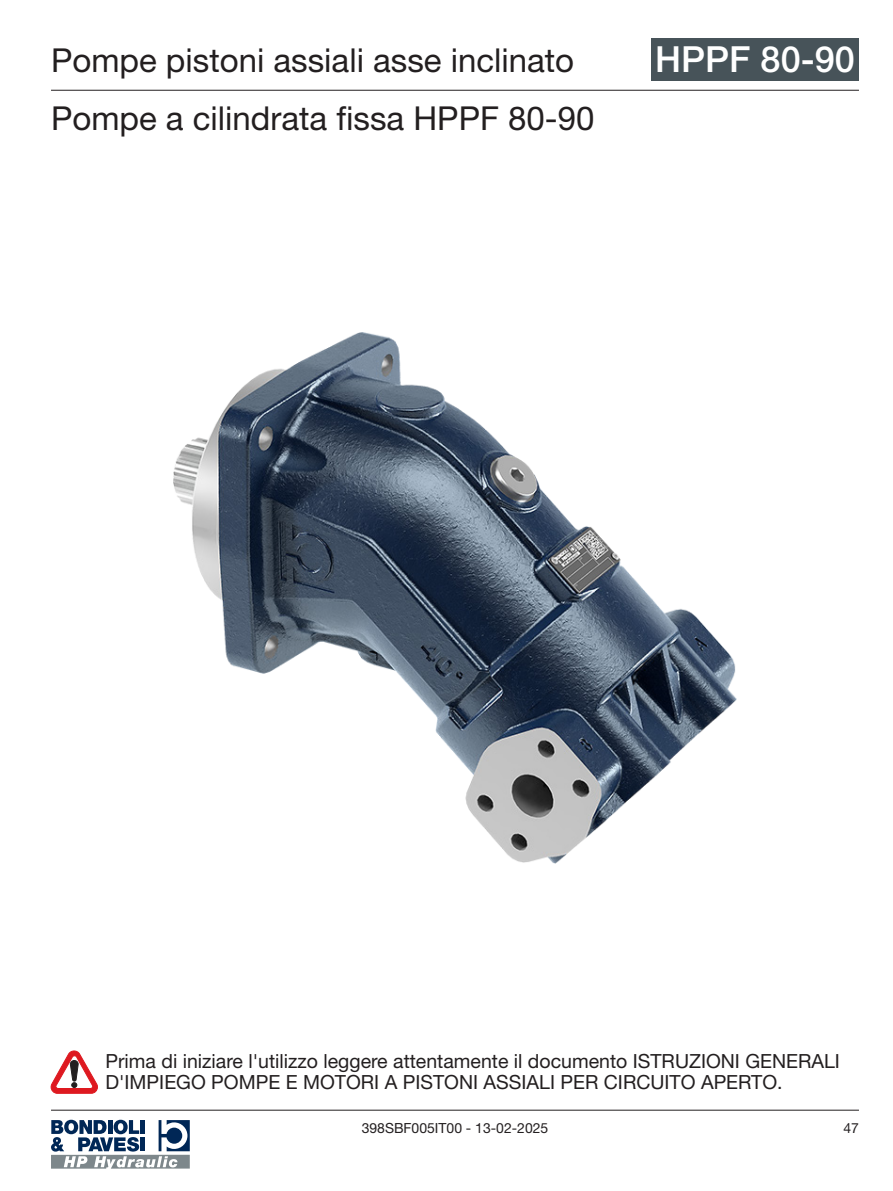
<style>
.page{position:relative;width:893px;height:1191px;background:#fff}
.page>*{position:absolute;margin:0;border:0;box-sizing:border-box;transform-origin:0 0}
.t1{font:500 36px "Helvetica Neue LT Std";color:#fff}
.t2{font:33px "Helvetica Neue LT Std";color:#231f20}
.t3{font:19.5px/21px "Helvetica Neue LT Std";color:#231f20}
.t4{font:13.95px "Helvetica Neue LT Std";color:#231f20}
</style>
<div class="page">
<hr style="left:51px;top:90px;width:808px;height:1px;background:#231f20">
<hr style="left:51px;top:1109px;width:808px;height:1px;background:#231f20">
<svg style="left:51px;top:1119px;width:139px;height:49px"></svg>
<div style="left:651px;top:38px;width:208px;height:43px;background:#475359"></div>
<img style="left:173px;top:332px;width:564px;height:531px">
<svg style="left:51px;top:1050px;width:47px;height:43px"></svg>
<h2 class="t2" style="left:51px;top:41px;width:525px">Pompe pistoni assiali asse inclinato</h2>
<h1 class="t1" style="left:655px;top:38px;width:201px">HPPF 80-90</h1>
<h2 class="t2" style="left:51px;top:98px;width:545px">Pompe a cilindrata fissa HPPF 80-90</h2>
<p class="t3" style="left:105px;top:1050px;width:736px">Prima di iniziare l'utilizzo leggere attentamente il documento ISTRUZIONI GENERALI<br>D'IMPIEGO POMPE E MOTORI A PISTONI ASSIALI PER CIRCUITO APERTO.</p>
<p class="t4" style="left:362px;top:1119px;width:188px">398SBF005IT00 - 13-02-2025</p>
<p class="t4" style="left:843px;top:1119px;width:17px">47</p>
</div>
